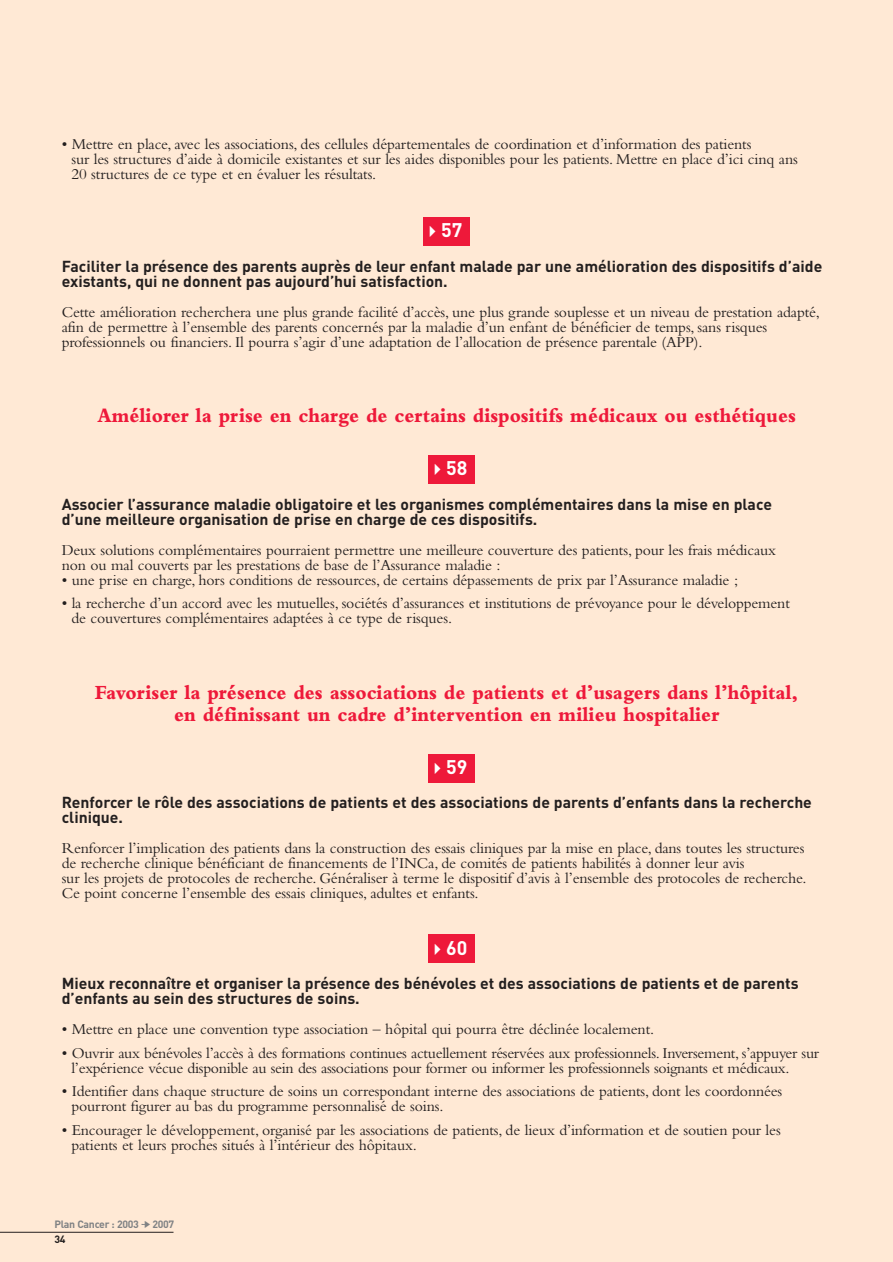
<style>
.page{position:relative;width:893px;height:1262px;background:#fff}
.page>*{position:absolute;margin:0;border:0;box-sizing:border-box;transform-origin:0 0}
.t1{font:800 21px/22.5px "Bembo";color:#ee193a;text-align:center;scale:.9 1}
.t2{font:700 19.5px "DIN";color:#fff}
.t3{font:15.75px/15px "Bembo";letter-spacing:-.01em;color:#231f1f}
.t4{font:700 15.75px/15px "DIN";color:#231f1f}
.t5{font:700 10.5px/15px "DIN";letter-spacing:-.025em;color:#808284}
.s1{color:#231f1f}
</style>
<div class="page">
<div style="left:0;top:0;width:892px;height:1261px;background:#ffe9d5"></div>
<div style="left:428px;top:934px;width:47px;height:29px;background:#ee193a"></div>
<div style="left:428px;top:754px;width:47px;height:28px;background:#ee193a"></div>
<div style="left:428px;top:455px;width:47px;height:28px;background:#ee193a"></div>
<div style="left:423px;top:217px;width:47px;height:28px;background:#ee193a"></div>
<hr style="left:0;top:1232px;width:173px;height:1px;background:#231f1f">
<p class="t3" style="left:71px;top:138px;width:727px;text-indent:-10px">• Mettre en place, avec les associations, des cellules départementales de coordination et d’information des patients<br>sur les structures d’aide à domicile existantes et sur les aides disponibles pour les patients. Mettre en place d’ici cinq ans<br>20 structures de ce type et en évaluer les résultats.</p>
<p class="t2" style="left:441px;top:223px;width:23px">57</p>
<p class="t4" style="left:62px;top:260px;width:762px">Faciliter la présence des parents auprès de leur enfant malade par une amélioration des dispositifs d’aide existants, qui ne donnent pas aujourd’hui satisfaction.</p>
<p class="t3" style="left:62px;top:306px;width:759px">Cette amélioration recherchera une plus grande facilité d’accès, une plus grande souplesse et un niveau de prestation adapté, afin de permettre à l’ensemble des parents concernés par la maladie d’un enfant de bénéficier de temps, sans risques professionnels ou financiers. Il pourra s’agir d’une adaptation de l’allocation de présence parentale (APP).</p>
<h1 class="t1" style="left:97px;top:406px;width:777px">Améliorer la prise en charge de certains dispositifs médicaux ou esthétiques</h1>
<p class="t2" style="left:446px;top:461px;width:23px">58</p>
<p class="t4" style="left:62px;top:498px;width:711px">Associer l’assurance maladie obligatoire et les organismes complémentaires dans la mise en place d’une meilleure organisation de prise en charge de ces dispositifs.</p>
<p class="t3" style="left:62px;top:543px;width:715px">Deux solutions complémentaires pourraient permettre une meilleure couverture des patients, pour les frais médicaux non ou mal couverts par les prestations de base de l’Assurance maladie :</p>
<p class="t3" style="left:62px;top:573px;width:678px">• une prise en charge, hors conditions de ressources, de certains dépassements de prix par l’Assurance maladie ;</p>
<p class="t3" style="left:71px;top:597px;width:720px;text-indent:-10px">• la recherche d’un accord avec les mutuelles, sociétés d’assurances et institutions de prévoyance pour le développement de couvertures complémentaires adaptées à ce type de risques.</p>
<h1 class="t1" style="left:95px;top:682px;width:782px">Favoriser la présence des associations de patients et d’usagers dans l’hôpital, en définissant un cadre d’intervention en milieu hospitalier</h1>
<p class="t2" style="left:446px;top:760px;width:23px">59</p>
<p class="t4" style="left:62px;top:797px;width:751px">Renforcer le rôle des associations de patients et des associations de parents d’enfants dans la recherche clinique.</p>
<p class="t3" style="left:62px;top:842px;width:746px">Renforcer l’implication des patients dans la construction des essais cliniques par la mise en place, dans toutes les structures de recherche clinique bénéficiant de financements de l’INCa, de comités de patients habilités à donner leur avis<br>sur les projets de protocoles de recherche. Généraliser à terme le dispositif d’avis à l’ensemble des protocoles de recherche.<br>Ce point concerne l’ensemble des essais cliniques, adultes et enfants.</p>
<p class="t2" style="left:446px;top:941px;width:23px">60</p>
<p class="t4" style="left:62px;top:978px;width:738px">Mieux reconnaître et organiser la présence des bénévoles et des associations de patients et de parents d’enfants au sein des structures de soins.</p>
<p class="t3" style="left:62px;top:1023px;width:594px">• Mettre en place une convention type association – hôpital qui pourra être déclinée localement.</p>
<p class="t3" style="left:71px;top:1046px;width:749px;text-indent:-10px">• Ouvrir aux bénévoles l’accès à des formations continues actuellement réservées aux professionnels. Inversement, s’appuyer sur l’expérience vécue disponible au sein des associations pour former ou informer les professionnels soignants et médicaux.</p>
<p class="t3" style="left:71px;top:1085px;width:712px;text-indent:-10px">• Identifier dans chaque structure de soins un correspondant interne des associations de patients, dont les coordonnées pourront figurer au bas du programme personnalisé de soins.</p>
<p class="t3" style="left:71px;top:1123px;width:710px;text-indent:-10px">• Encourager le développement, organisé par les associations de patients, de lieux d’information et de soutien pour les patients et leurs proches situés à l’intérieur des hôpitaux.</p>
<p class="t5" style="left:55px;top:1218px;width:121px">Plan Cancer : 2003 ➔ 2007<br><span class="s1">34</span></p>
</div>
